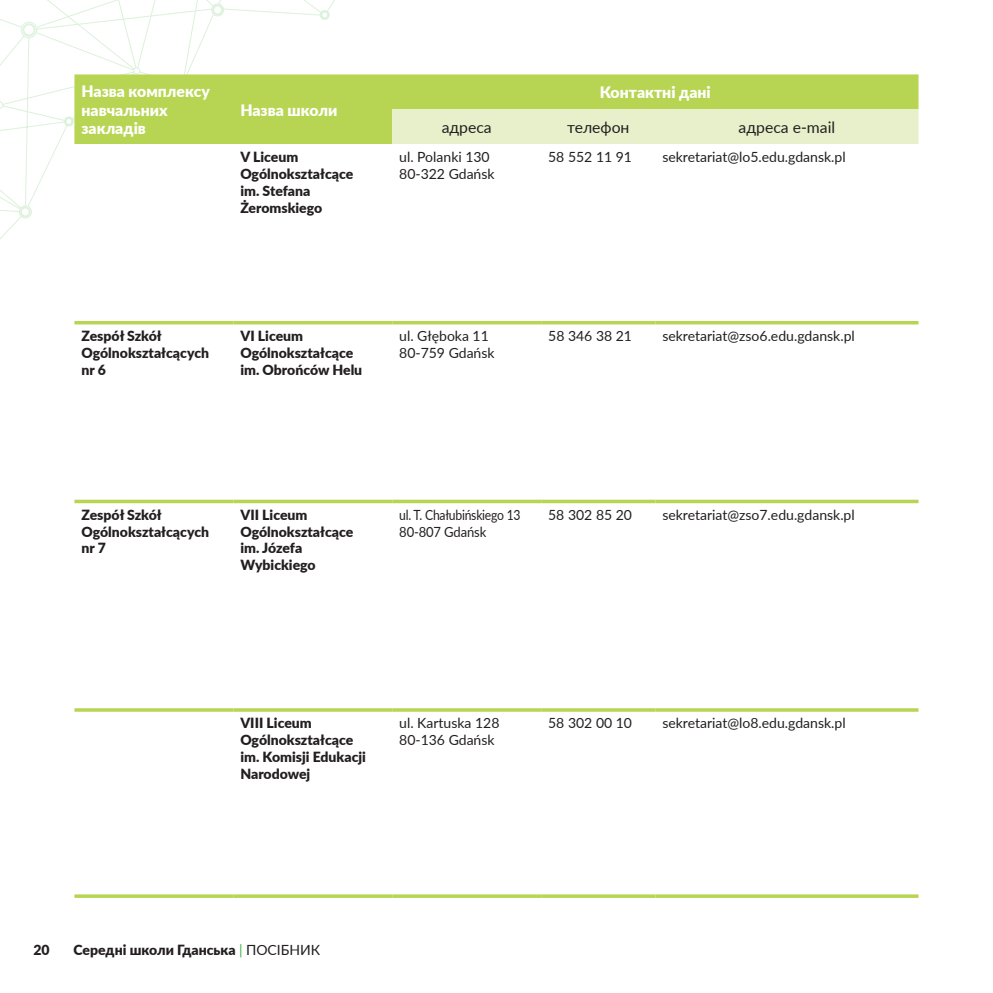
<style>
.page{position:relative;width:993px;height:993px;background:#fff}
.page>*{position:absolute;margin:0;border:0;box-sizing:border-box;transform-origin:0 0}
.t1{font:900 15.75px/18.9px "Lato";color:#fff}
.t2{font:15.75px "Lato";color:#231f20}
.t3{font:900 14px/16.8px "Lato";color:#231f20}
.t4{font:14px/16.8px "Lato";color:#231f20}
.t5{font:14px/16.8px "Lato";letter-spacing:-.02em;color:#231f20;scale:.87 1}
.s1{font-weight:400;color:#40ae49}
.s2{font-weight:400}
</style>
<div class="page">
<svg style="left:0;top:91px;width:67px;height:48px"></svg>
<svg style="left:63px;top:116px;width:11px;height:11px"></svg>
<svg style="left:0;top:101px;width:3px;height:8px"></svg>
<svg style="left:0;top:0;width:335px;height:91px"></svg>
<svg style="left:0;top:205px;width:32px;height:34px"></svg>
<div style="left:74px;top:74px;width:844px;height:70px;background:#b7d553"></div>
<div style="left:392px;top:109px;width:526px;height:35px;background:#e7f0ca"></div>
<hr style="left:74px;top:321px;width:159px;height:3px;background:#b7d553">
<hr style="left:233px;top:321px;width:159px;height:3px;background:#b7d553">
<hr style="left:392px;top:321px;width:149px;height:3px;background:#b7d553">
<hr style="left:541px;top:321px;width:114px;height:3px;background:#b7d553">
<hr style="left:655px;top:321px;width:263px;height:3px;background:#b7d553">
<svg style="left:74px;top:499px;width:159px;height:4px"></svg>
<svg style="left:233px;top:499px;width:159px;height:4px"></svg>
<svg style="left:392px;top:499px;width:149px;height:4px"></svg>
<svg style="left:541px;top:499px;width:114px;height:4px"></svg>
<svg style="left:655px;top:499px;width:263px;height:4px"></svg>
<hr style="left:74px;top:708px;width:159px;height:3px;background:#b7d553">
<hr style="left:233px;top:708px;width:159px;height:3px;background:#b7d553">
<hr style="left:392px;top:708px;width:149px;height:3px;background:#b7d553">
<hr style="left:541px;top:708px;width:114px;height:3px;background:#b7d553">
<hr style="left:655px;top:708px;width:263px;height:3px;background:#b7d553">
<hr style="left:74px;top:894px;width:159px;height:3px;background:#b7d553">
<hr style="left:233px;top:894px;width:159px;height:3px;background:#b7d553">
<hr style="left:392px;top:894px;width:149px;height:3px;background:#b7d553">
<hr style="left:541px;top:894px;width:114px;height:3px;background:#b7d553">
<hr style="left:655px;top:894px;width:263px;height:3px;background:#b7d553">
<p class="t1" style="left:81px;top:81px;width:130px">Назва комплексу навчальних закладів</p>
<p class="t1" style="left:240px;top:100px;width:98px">Назва школи</p>
<p class="t1" style="left:599px;top:82px;width:112px">Контактні дані</p>
<p class="t2" style="left:441px;top:116px;width:52px">адреса</p>
<p class="t2" style="left:567px;top:116px;width:64px">телефон</p>
<p class="t2" style="left:738px;top:116px;width:98px">адреса e-mail</p>
<p class="t3" style="left:240px;top:148px;width:114px">V Liceum<br>Ogólnokształcące im. Stefana<br>Żeromskiego</p>
<p class="t4" style="left:399px;top:148px;width:97px">ul. Polanki 130<br>80-322 Gdańsk</p>
<p class="t4" style="left:548px;top:148px;width:85px">58 552 11 91</p>
<p class="t4" style="left:662px;top:148px;width:185px">sekretariat@lo5.edu.gdansk.pl</p>
<p class="t3" style="left:81px;top:327px;width:129px">Zespół Szkół<br>Ogólnokształcących nr 6</p>
<p class="t3" style="left:240px;top:327px;width:123px">VI Liceum<br>Ogólnokształcące im. Obrońców Helu</p>
<p class="t4" style="left:399px;top:327px;width:97px">ul. Głęboka 11<br>80-759 Gdańsk</p>
<p class="t4" style="left:548px;top:327px;width:85px">58 346 38 21</p>
<p class="t4" style="left:662px;top:327px;width:194px">sekretariat@zso6.edu.gdansk.pl</p>
<p class="t3" style="left:81px;top:505px;width:129px">Zespół Szkół<br>Ogólnokształcących nr 7</p>
<p class="t3" style="left:240px;top:505px;width:114px">VII Liceum<br>Ogólnokształcące im. Józefa<br>Wybickiego</p>
<p class="t5" style="left:399px;top:505px;width:141px">ul. T. Chałubińskiego 13<br>80-807 Gdańsk</p>
<p class="t4" style="left:548px;top:505px;width:85px">58 302 85 20</p>
<p class="t4" style="left:662px;top:505px;width:194px">sekretariat@zso7.edu.gdansk.pl</p>
<p class="t3" style="left:240px;top:714px;width:127px">VIII Liceum<br>Ogólnokształcące im. Komisji Edukacji<br>Narodowej</p>
<p class="t4" style="left:399px;top:714px;width:102px">ul. Kartuska 128<br>80-136 Gdańsk</p>
<p class="t4" style="left:548px;top:714px;width:85px">58 302 00 10</p>
<p class="t4" style="left:662px;top:714px;width:185px">sekretariat@lo8.edu.gdansk.pl</p>
<p class="t3" style="left:33px;top:940px;width:18px">20</p>
<p class="t3" style="left:73px;top:940px;width:248px">Середні школи Гданська <span class="s1">|</span> <span class="s2">ПОСІБНИК</span></p>
</div>
